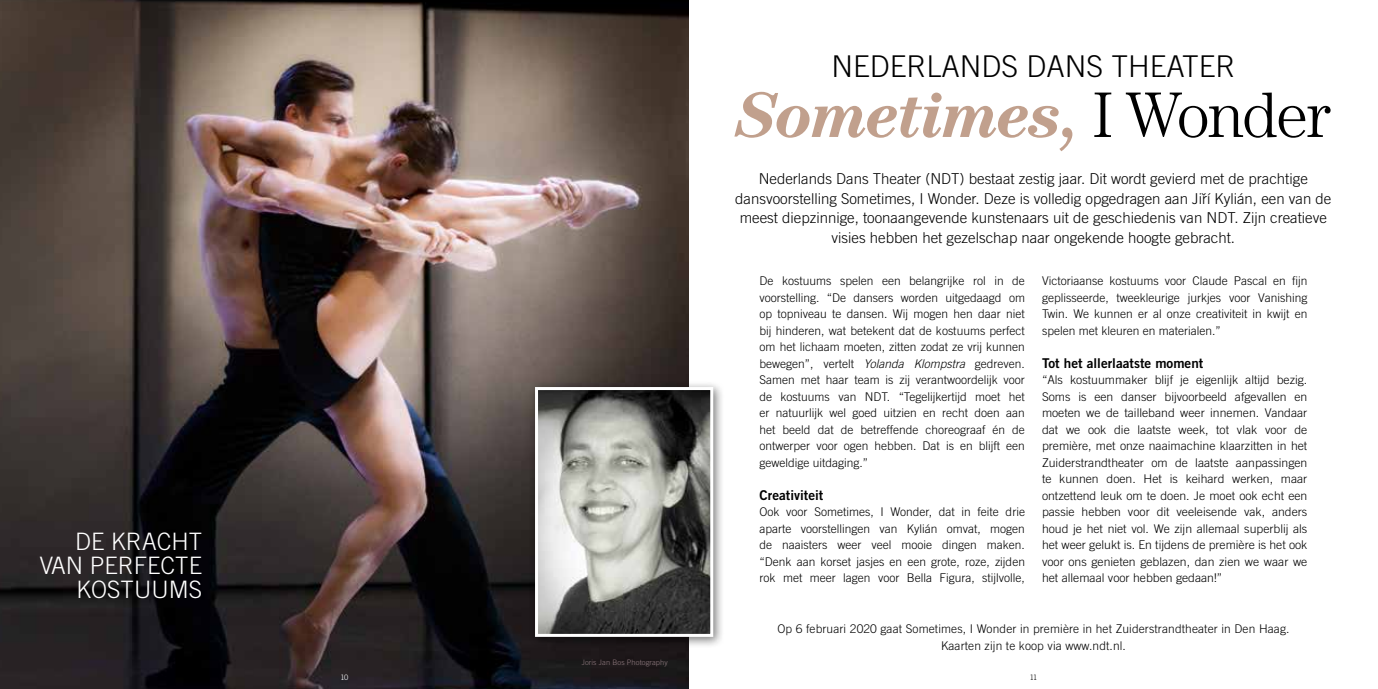
<style>
.page{position:relative;width:1378px;height:689px;background:#fff}
.page>*{position:absolute;margin:0;border:0;box-sizing:border-box;transform-origin:0 0}
.t1{font:italic 700 64.5px "Century Std";letter-spacing:-.03em;color:#c1a08d}
.t2{font:300 30px "Trade Gothic LT Std";color:#000}
.t3{font:300 24px/24px "Trade Gothic LT Std";color:#fff;text-align:right}
.t4{font:300 15px/19.5px "Trade Gothic LT Std";color:#000;text-align:center}
.t5{font:13.5px "Trade Gothic LT Std Bd 2";color:#000}
.t6{font:300 12px/16.5px "Trade Gothic LT Std";color:#000;text-align:justify}
.t7{font:300 7.5px "Trade Gothic LT Std";letter-spacing:.01em;color:#8e797e}
.t8{font:300 7.5px "Trade Gothic LT Std";color:#fff}
.t9{font:300 7.5px "Trade Gothic LT Std";color:#000}
.s1{font-weight:300;font-style:normal;color:#000}
.s2{font-style:italic}
</style>
<div class="page">
<img style="left:0;top:0;width:688px;height:689px">
<div style="left:529px;top:381px;width:160px;height:268px;background:#000;opacity:.5"></div>
<svg style="left:535px;top:387px;width:153px;height:250px;background:#999995"></svg>
<hr style="left:688px;top:0;width:1px;height:689px;background:#b8bac4">
<div style="left:688px;top:381px;width:37px;height:268px;background:#000;opacity:.5"></div>
<svg style="left:688px;top:387px;width:25px;height:250px;background:#5e5e5d"></svg>
<h3 class="t3" style="left:40px;top:529px;width:164px">DE KRACHT<br>VAN PERFECTE<br>KOSTUUMS</h3>
<h2 class="t2" style="left:831px;top:48px;width:406px">NEDERLANDS DANS THEATER</h2>
<h1 class="t1" style="left:736px;top:77px;width:597px">Sometimes, <span class="s1">I Wonder</span></h1>
<p class="t4" style="left:735px;top:169px;width:598px">Nederlands Dans Theater (NDT) bestaat zestig jaar. Dit wordt gevierd met de prachtige dansvoorstelling Sometimes, I Wonder. Deze is volledig opgedragen aan Jiˇrí Kylián, een van de meest diepzinnige, toonaangevende kunstenaars uit de geschiedenis van NDT. Zijn creatieve visies hebben het gezelschap naar ongekende hoogte gebracht.</p>
<p class="t6" style="left:1042px;top:272px;width:267px">Victoriaanse kostuums voor Claude Pascal en fijn geplisseerde, tweekleurige jurkjes voor Vanishing Twin. We kunnen er al onze creativiteit in kwijt en spelen met kleuren en materialen.”</p>
<p class="t5" style="left:1042px;top:354px;width:163px">Tot het allerlaatste moment</p>
<p class="t6" style="left:1042px;top:371px;width:267px">“Als kostuummaker blijf je eigenlijk altijd bezig.<br>Soms is een danser bijvoorbeeld afgevallen en moeten we de tailleband weer innemen. Vandaar dat we ook die laatste week, tot vlak voor de première, met onze naaimachine klaarzitten in het Zuiderstrandtheater om de laatste aanpassingen te kunnen doen. Het is keihard werken, maar ontzettend leuk om te doen. Je moet ook echt een passie hebben voor dit veeleisende vak, anders houd je het niet vol. We zijn allemaal superblij als het weer gelukt is. En tijdens de première is het ook voor ons genieten geblazen, dan zien we waar we het allemaal voor hebben gedaan!”</p>
<p class="t6" style="left:759px;top:272px;width:267px">De kostuums spelen een belangrijke rol in de voorstelling. “De dansers worden uitgedaagd om op topniveau te dansen. Wij mogen hen daar niet bij hinderen, wat betekent dat de kostuums perfect om het lichaam moeten, zitten zodat ze vrij kunnen bewegen”, vertelt <span class="s2">Yolanda Klompstra</span> gedreven.<br>Samen met haar team is zij verantwoordelijk voor de kostuums van NDT. “Tegelijkertijd moet het er natuurlijk wel goed uitzien en recht doen aan het beeld dat de betreffende choreograaf én de ontwerper voor ogen hebben. Dat is en blijft een geweldige uitdaging.”</p>
<p class="t5" style="left:759px;top:486px;width:65px">Creativiteit</p>
<p class="t6" style="left:759px;top:503px;width:267px">Ook voor Sometimes, I Wonder, dat in feite drie aparte voorstellingen van Kylián omvat, mogen de naaisters weer veel mooie dingen maken. “Denk aan korset jasjes en een grote, roze, zijden rok met meer lagen voor Bella Figura, stijlvolle,</p>
<p class="t7" style="left:582px;top:658px;width:87px">Joris Jan Bos Photography</p>
<p class="t6" style="left:777px;top:621px;width:513px;text-align:center">Op 6 februari 2020 gaat Sometimes, I Wonder in première in het Zuiderstrandtheater in Den Haag.<br>Kaarten zijn te koop via www.ndt.nl.</p>
<p class="t8" style="left:341px;top:672px;width:9px">10</p>
<p class="t9" style="left:1029px;top:672px;width:9px">11</p>
</div>
